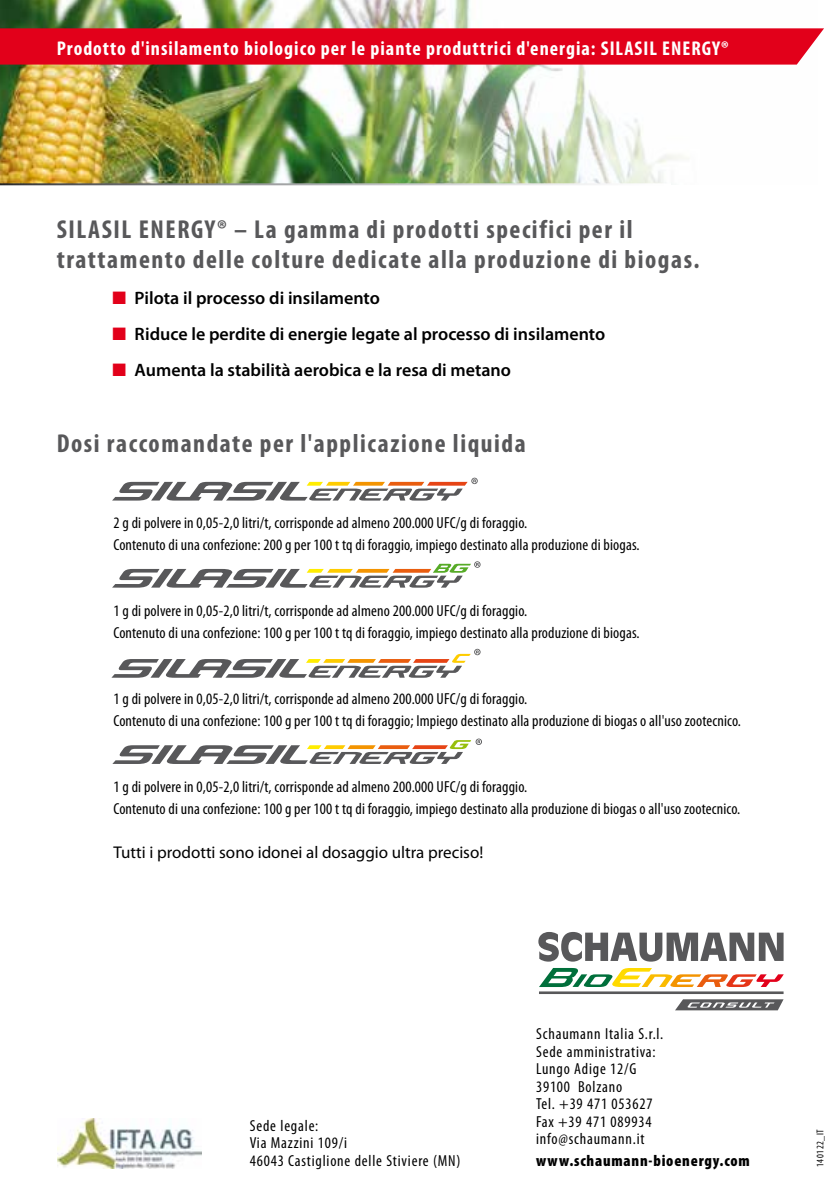
<style>
.page{position:relative;width:840px;height:1191px;background:#fff}
.page>*{position:absolute;margin:0;border:0;box-sizing:border-box;transform-origin:0 0}
.t1{font:700 condensed 26px/30px "Myriad Pro";letter-spacing:.06em;color:#58585a}
.t2{font:700 condensed 20px "Myriad Pro";letter-spacing:.05em;color:#fff}
.t3{font:600 18px "Myriad Pro";color:#000}
.t4{font:17px "Myriad Pro";color:#000}
.t5{font:condensed 16px/22px "Myriad Pro";letter-spacing:.01em;color:#000}
.t6{font:condensed 16px/17.6px "Myriad Pro";letter-spacing:.05em;color:#000}
.t7{font:900 condensed 16px "Myriad Pro";letter-spacing:.05em;color:#000}
.t8{font:condensed 10px "Myriad Pro";letter-spacing:.05em;color:#000}
.s1{color:#e2001a}
</style>
<div class="page">
<hr style="left:538px;top:991px;width:245px;height:3px;background:#58585a">
<svg style="left:538px;top:932px;width:245px;height:29px"></svg>
<svg style="left:539px;top:968px;width:244px;height:19px"></svg>
<svg style="left:675px;top:999px;width:108px;height:11px"></svg>
<img style="left:57px;top:1118px;width:145px;height:50px">
<img style="left:0;top:0;width:689px;height:183px">
<div style="left:0;top:28px;width:823px;height:37px;background:#e2001a"></div>
<svg style="left:112px;top:478px;width:365px;height:22px"></svg>
<svg style="left:112px;top:561px;width:368px;height:26px"></svg>
<svg style="left:111px;top:649px;width:369px;height:29px"></svg>
<svg style="left:112px;top:738px;width:369px;height:26px"></svg>
<p class="t2" style="left:57px;top:36px;width:673px">Prodotto d'insilamento biologico per le piante produttrici d'energia: SILASIL ENERGY®</p>
<h1 class="t1" style="left:57px;top:214px;width:643px">SILASIL ENERGY® – La gamma di prodotti specifici per il trattamento delle colture dedicate alla produzione di biogas.</h1>
<p class="t3" style="left:113px;top:286px;width:269px"><span class="s1">■</span> Pilota il processo di insilamento</p>
<p class="t3" style="left:113px;top:322px;width:494px"><span class="s1">■</span> Riduce le perdite di energie legate al processo di insilamento</p>
<p class="t3" style="left:113px;top:358px;width:399px"><span class="s1">■</span> Aumenta la stabilità aerobica e la resa di metano</p>
<h1 class="t1" style="left:57px;top:428px;width:470px">Dosi raccomandate per l'applicazione liquida</h1>
<p class="t5" style="left:113px;top:512px;width:527px">2 g di polvere in 0,05-2,0 litri/t, corrisponde ad almeno 200.000 UFC/g di foraggio.<br>Contenuto di una confezione: 200 g per 100 t tq di foraggio, impiego destinato alla produzione di biogas.</p>
<p class="t5" style="left:113px;top:600px;width:527px">1 g di polvere in 0,05-2,0 litri/t, corrisponde ad almeno 200.000 UFC/g di foraggio.<br>Contenuto di una confezione: 100 g per 100 t tq di foraggio, impiego destinato alla produzione di biogas.</p>
<p class="t5" style="left:113px;top:688px;width:628px">1 g di polvere in 0,05-2,0 litri/t, corrisponde ad almeno 200.000 UFC/g di foraggio.<br>Contenuto di una confezione: 100 g per 100 t tq di foraggio; Impiego destinato alla produzione di biogas o all'uso zootecnico.</p>
<p class="t5" style="left:113px;top:776px;width:628px">1 g di polvere in 0,05-2,0 litri/t, corrisponde ad almeno 200.000 UFC/g di foraggio.<br>Contenuto di una confezione: 100 g per 100 t tq di foraggio, impiego destinato alla produzione di biogas o all'uso zootecnico.</p>
<p class="t4" style="left:113px;top:842px;width:371px">Tutti i prodotti sono idonei al dosaggio ultra preciso!</p>
<p class="t6" style="left:250px;top:1116px;width:212px">Sede legale:<br>Via Mazzini 109/i<br>46043 Castiglione delle Stiviere (MN)</p>
<p class="t6" style="left:535px;top:1025px;width:129px">Schaumann Italia S.r.l.<br>Sede amministrativa:<br>Lungo Adige 12/G<br>39100 Bolzano<br>Tel. +39 471 053627<br>Fax +39 471 089934 info@schaumann.it</p>
<p class="t7" style="left:535px;top:1150px;width:215px">www.schaumann-bioenergy.com</p>
<p class="t8" style="left:813px;top:1166px;width:39px;rotate:-90deg">140122_IT</p>
</div>
